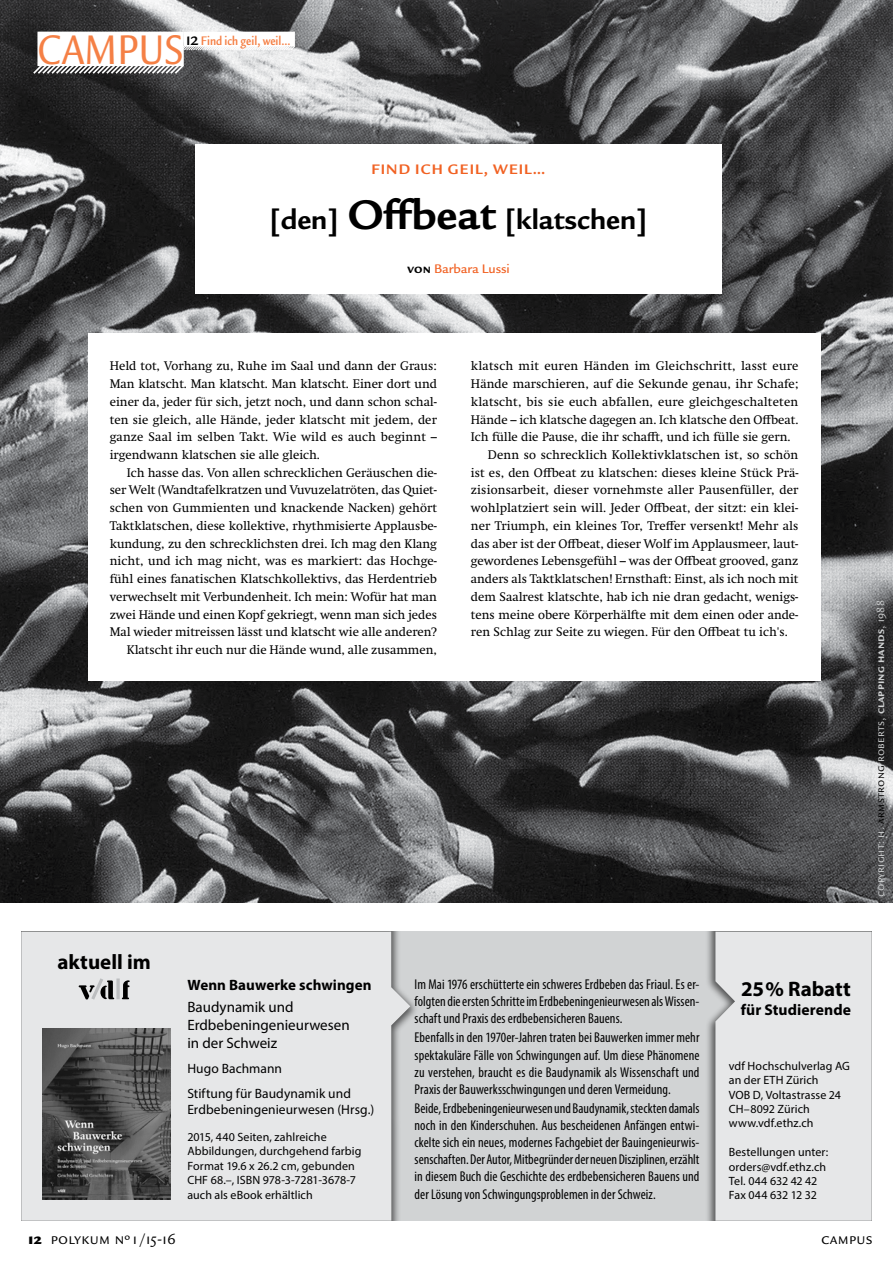
<style>
.page{position:relative;width:893px;height:1263px;background:#fff}
.page>*{position:absolute;margin:0;border:0;box-sizing:border-box;transform-origin:0 0}
.t1{font:500 condensed 45px "Legacy Sans ITC Std";letter-spacing:-.005em;color:#f58045}
.t2{font:700 30px "Legacy Sans ITC Std";color:#000}
.t3{font:700 21px "Myriad Pro";color:#000}
.t4{font:16.5px "Legacy Sans ITC Std";letter-spacing:.02em;color:#000}
.t5{font:700 15.6px "Myriad Pro";letter-spacing:.005em;color:#000}
.t6{font:15px/18px "Myriad Pro";color:#000}
.t7{font:700 15px "Myriad Pro";letter-spacing:.005em;color:#000}
.t8{font:700 15px "Legacy Sans ITC Std";letter-spacing:.075em;color:#f16122}
.t9{font:condensed 14.25px/17.1px "Myriad Pro";letter-spacing:.005em;color:#000;text-align:justify}
.t10{font:13.5px/24.8px "Myriad Pro";letter-spacing:.005em;color:#000}
.t11{font:700 condensed 13.5px "Legacy Sans ITC Std";color:#f58045}
.t12{font:500 13.5px "Legacy Sans ITC Std";letter-spacing:-.01em;color:#f16122}
.t13{font:12.75px/17.7px "Swift Neue LT Pro";color:#000;text-align:justify}
.t14{font:12.75px "Swift Neue LT Pro";letter-spacing:.02em;color:#000}
.t15{font:12px/14.4px "Myriad Pro";letter-spacing:.005em;color:#000}
.t16{font:12px "Legacy Sans ITC Std";letter-spacing:.02em;color:#d1d3d4}
.s1{font-weight:500;font-stretch:normal;font-size:18.75px;color:#000}
.s2{font-size:45px}
.s3{font-weight:700;color:#000}
.s4{color:#000}
.s5{font-weight:700}
.s6{font-weight:900}
</style>
<div class="page">
<img style="left:0;top:0;width:893px;height:903px">
<div style="left:89px;top:334px;width:732px;height:347px;background:#fff"></div>
<div style="left:195px;top:144px;width:527px;height:149px;background:#fff"></div>
<div style="left:184px;top:32px;width:111px;height:15px;background:#fff"></div>
<svg style="left:184px;top:45px;width:112px;height:6px"></svg>
<div style="left:37px;top:32px;width:147px;height:34px;background:#fff"></div>
<svg style="left:31px;top:63px;width:155px;height:13px"></svg>
<div style="left:21px;top:931px;width:851px;height:290px;background:#d1d3d4"></div>
<svg style="left:21px;top:931px;width:389px;height:290px;background:#e2e3e4"></svg>
<div style="left:705px;top:931px;width:167px;height:290px;background:#000;opacity:.6"></div>
<div style="left:715px;top:931px;width:157px;height:290px;background:#e6e7e8"></div>
<hr style="left:116px;top:978px;width:4px;height:21px;background:#c7c8ca">
<svg style="left:79px;top:978px;width:35px;height:22px"></svg>
<svg style="left:122px;top:980px;width:8px;height:19px"></svg>
<img style="left:43px;top:1029px;width:128px;height:170px">
<h1 class="t1" style="left:37px;top:24px;width:143px">CAMPUS</h1>
<p class="t11" style="left:186px;top:33px;width:106px"><span class="s1">12</span> Find ich geil, weil...</p>
<p class="t8" style="left:371px;top:161px;width:175px">Find ich geil, weil…</p>
<h2 class="t2" style="left:269px;top:203px;width:380px">[den] <span class="s2">Offbeat</span> [klatschen]</h2>
<p class="t12" style="left:407px;top:261px;width:104px"><span class="s3">Von</span> Barbara Lussi</p>
<p class="t13" style="left:110px;top:357px;width:329px">Held tot, Vorhang zu, Ruhe im Saal und dann der Graus:<br>Man klatscht. Man klatscht. Man klatscht. Einer dort und einer da, jeder für sich, jetzt noch, und dann schon schal&shy;ten sie gleich, alle Hände, jeder klatscht mit jedem, der ganze Saal im selben Takt. Wie wild es auch beginnt – irgendwann klatschen sie alle gleich.</p>
<p class="t13" style="left:110px;top:463px;width:329px;text-align:right">Ich hasse das. Von allen schrecklichen Geräuschen die&shy;ser Welt (Wandtafelkratzen und Vuvuzelatröten, das Quiet&shy;schen von Gummienten und knackende Nacken) gehört Taktklatschen, diese kollektive, rhythmisierte Applausbe&shy;kundung, zu den schrecklichsten drei. Ich mag den Klang nicht, und ich mag nicht, was es markiert: das Hochge&shy;fühl eines fanatischen Klatschkollektivs, das Herdentrieb verwechselt mit Verbundenheit. Ich mein: Wofür hat man zwei Hände und einen Kopf gekriegt, wenn man sich jedes Mal wieder mitreissen lässt und klatscht wie alle anderen?<br>Klatscht ihr euch nur die Hände wund, alle zusammen,</p>
<p class="t14" style="left:471px;top:358px;width:329px">klatsch mit euren Händen im Gleichschritt, lasst eure</p>
<p class="t13" style="left:471px;top:375px;width:329px">Hände marschieren, auf die Sekunde genau, ihr Schafe;</p>
<p class="t13" style="left:471px;top:393px;width:329px">klatscht, bis sie euch abfallen, eure gleichgeschalteten</p>
<p class="t13" style="left:471px;top:410px;width:329px">Hände – ich klatsche dagegen an. Ich klatsche den Offbeat.</p>
<p class="t13" style="left:471px;top:428px;width:321px">Ich fülle die Pause, die ihr schafft, und ich fülle sie gern.</p>
<p class="t13" style="left:488px;top:446px;width:312px">Denn so schrecklich Kollektivklatschen ist, so schön</p>
<p class="t13" style="left:471px;top:463px;width:329px">ist es, den Offbeat zu klatschen: dieses kleine Stück Prä-</p>
<p class="t13" style="left:471px;top:481px;width:329px">zisionsarbeit, dieser vornehmste aller Pausenfüller, der</p>
<p class="t13" style="left:471px;top:499px;width:329px">wohlplatziert sein will. Jeder Offbeat, der sitzt: ein klei-</p>
<p class="t13" style="left:471px;top:517px;width:329px">ner Triumph, ein kleines Tor, Treffer versenkt! Mehr als</p>
<p class="t13" style="left:471px;top:534px;width:329px">das aber ist der Offbeat, dieser Wolf im Applausmeer, laut-</p>
<p class="t13" style="left:471px;top:552px;width:329px">gewordenes Lebensgefühl – was der Offbeat grooved, ganz</p>
<p class="t13" style="left:471px;top:570px;width:329px">anders als Taktklatschen! Ernsthaft: Einst, als ich noch mit</p>
<p class="t13" style="left:471px;top:588px;width:329px">dem Saalrest klatschte, hab ich nie dran gedacht, wenigs-</p>
<p class="t13" style="left:471px;top:605px;width:329px">tens meine obere Körperhälfte mit dem einen oder ande-</p>
<p class="t13" style="left:471px;top:623px;width:318px">ren Schlag zur Seite zu wiegen. Für den Offbeat tu ich's.</p>
<h3 class="t3" style="left:57px;top:948px;width:95px">aktuell im</h3>
<p class="t7" style="left:187px;top:975px;width:186px">Wenn Bauwerke schwingen</p>
<p class="t6" style="left:187px;top:998px;width:164px">Baudynamik und<br>Erdbebeningenieurwesen in der Schweiz</p>
<p class="t10" style="left:187px;top:1056px;width:165px">Hugo Bachmann<br>Stiftung für Baudynamik und</p>
<p class="t10" style="left:187px;top:1097px;width:188px">Erdbebeningenieurwesen (Hrsg.)</p>
<p class="t15" style="left:187px;top:1129px;width:176px">2015, 440 Seiten, zahlreiche<br>Abbildungen, durchgehend farbig<br>Format 19.6 x 26.2 cm, gebunden<br>CHF 68.–, ISBN 978-3-7281-3678-7 auch als eBook erhältlich</p>
<p class="t9" style="left:415px;top:975px;width:286px">Im Mai 1976 erschütterte ein schweres Erdbeben das Friaul. Es er&shy;folgten die ersten Schritte im Erdbebeningenieurwesen als Wissen&shy;schaft und Praxis des erdbebensicheren Bauens.</p>
<p class="t9" style="left:415px;top:1029px;width:286px">Ebenfalls in den 1970er-Jahren traten bei Bauwerken immer mehr spektakuläre Fälle von Schwingungen auf. Um diese Phänomene zu verstehen, braucht es die Baudynamik als Wissenschaft und Praxis der Bauwerksschwingungen und deren Vermeidung.</p>
<p class="t9" style="left:415px;top:1099px;width:286px">Beide, Erdbebeningenieurwesen und Baudynamik, steckten damals noch in den Kinderschuhen. Aus bescheidenen Anfängen entwi&shy;ckelte sich ein neues, modernes Fachgebiet der Bauingenieurwis&shy;senschaften. Der Autor, Mitbegründer der neuen Disziplinen, erzählt in diesem Buch die Geschichte des erdbebensicheren Bauens und der Lösung von Schwingungsproblemen in der Schweiz.</p>
<h3 class="t3" style="left:741px;top:975px;width:111px">25% Rabatt</h3>
<p class="t5" style="left:741px;top:1000px;width:112px">für Studierende</p>
<p class="t15" style="left:729px;top:1058px;width:123px">vdf Hochschulverlag AG an der ETH Zürich<br>VOB D, Voltastrasse 24<br>CH–8092 Zürich www.vdf.ethz.ch</p>
<p class="t15" style="left:729px;top:1145px;width:101px">Bestellungen unter: orders@vdf.ethz.ch<br>Tel. 044 632 42 42<br>Fax 044 632 12 32</p>
<p class="t16" style="left:873px;top:897px;width:298px;rotate:-90deg">Copyright: H. <span class="s4">Armstrong</span> roberts, <span class="s5">clapping hands</span>, 1988</p>
<p class="t4" style="left:28px;top:1229px;width:149px"><span class="s6">12</span> Polykum Nº1 /15-16</p>
<p class="t4" style="left:821px;top:1229px;width:53px">Campus</p>
</div>
